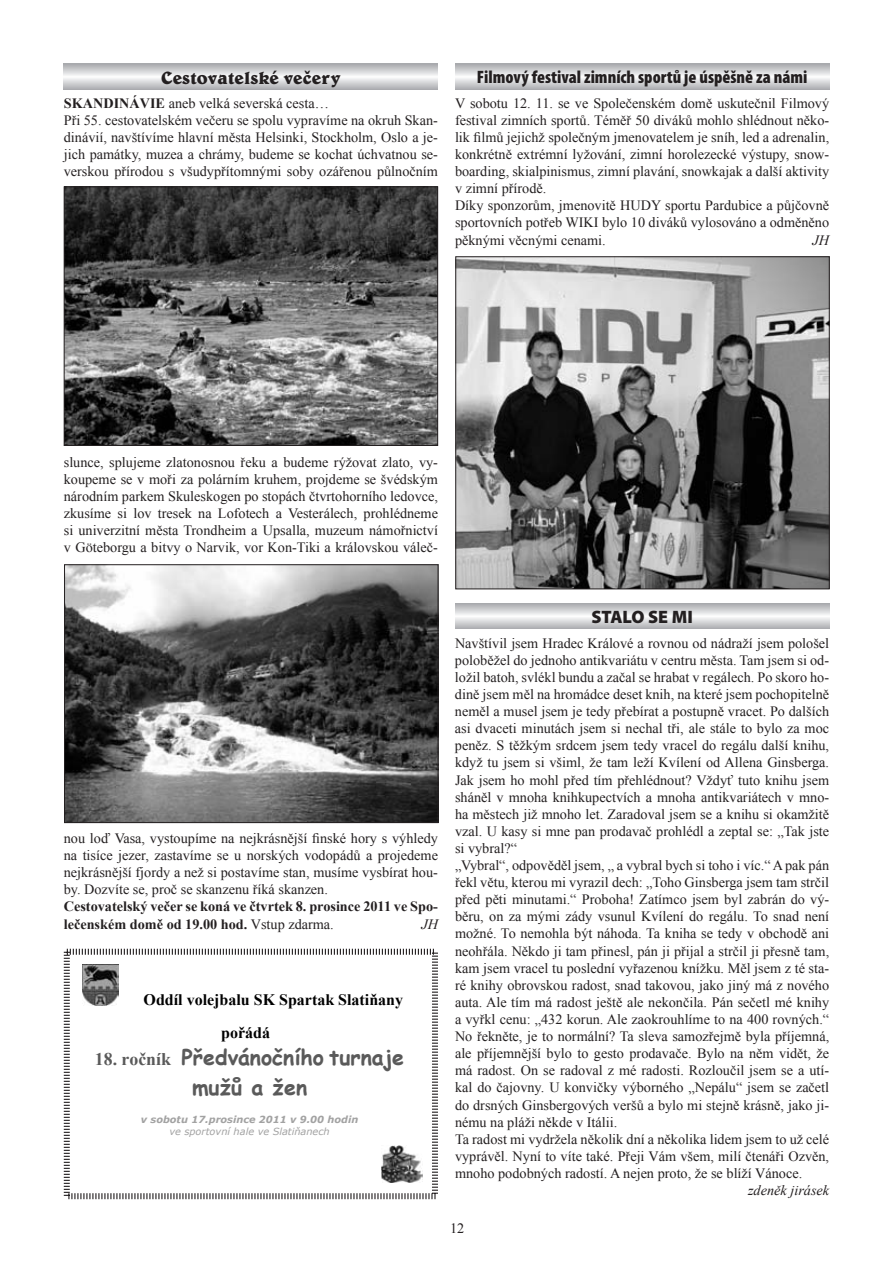
<style>
.page{position:relative;width:893px;height:1263px;background:#fff}
.page>*{position:absolute;margin:0;border:0;box-sizing:border-box;transform-origin:0 0}
.t1{font:700 21.3px/29.7px "Comic Sans MS";color:#5a5a5a;text-align:center}
.t2{font:900 condensed 18px "Myriad Pro";color:#231f20}
.t3{font:700 18px "Belwe AT";color:#231f20}
.t4{font:900 18px "Myriad Pro";color:#231f20}
.t5{font:700 16.05px/32.7px "Times New Roman";color:#000}
.t6{font:14.25px/17.1px "Times New Roman";color:#231f20}
.t7{font:700 14.25px/17.1px "Times New Roman";color:#231f20}
.t8{font:italic 14.25px "Times New Roman";color:#231f20}
.t9{font:italic 700 9.75px "Verdana";color:#a2a2a2}
.t10{font:italic 9.75px "Verdana";color:#a2a2a2}
.s1{font-weight:700}
.s2{font-weight:400}
.s3{font-family:"Times New Roman";font-size:17.85px}
</style>
<div class="page">
<img style="left:66px;top:566px;width:370px;height:255px">
<div style="left:64px;top:564px;width:374px;height:259px;border:1px solid #231f20"></div>
<img style="left:457px;top:258px;width:371px;height:329px">
<div style="left:455px;top:256px;width:375px;height:333px;border:1px solid #231f20"></div>
<img style="left:66px;top:188px;width:370px;height:256px">
<div style="left:64px;top:186px;width:374px;height:260px;border:1px solid #231f20"></div>
<svg style="left:64px;top:64px;width:374px;height:25px"></svg>
<svg style="left:455px;top:64px;width:374px;height:25px"></svg>
<svg style="left:455px;top:603px;width:374px;height:26px"></svg>
<svg style="left:63px;top:948px;width:375px;height:252px"></svg>
<p class="t3" style="left:161px;top:66px;width:181px">Cestovatelské večery</p>
<p class="t2" style="left:477px;top:66px;width:332px">Filmový festival zimních sportů je úspěšně za námi</p>
<p class="t6" style="left:64px;top:94px;width:376px"><span class="s1">SKANDINÁVIE</span> aneb velká severská cesta…<br>Při 55. cestovatelském večeru se spolu vypravíme na okruh Skan&shy;dinávií, navštívíme hlavní města Helsinki, Stockholm, Oslo a je&shy;jich památky, muzea a chrámy, budeme se kochat úchvatnou se&shy;verskou přírodou s všudypřítomnými soby ozářenou půlnočním</p>
<p class="t6" style="left:455px;top:94px;width:376px">V sobotu 12. 11. se ve Společenském domě uskutečnil Filmový festival zimních sportů. Téměř 50 diváků mohlo shlédnout něko&shy;lik filmů jejichž společným jmenovatelem je sníh, led a adrenalin, konkrétně extrémní lyžování, zimní horolezecké výstupy, snow&shy;boarding, skialpinismus, zimní plavání, snowkajak a další aktivity v zimní přírodě.<br>Díky sponzorům, jmenovitě HUDY sportu Pardubice a půjčovně sportovních potřeb WIKI bylo 10 diváků vylosováno a odměněno pěknými věcnými cenami.</p>
<p class="t8" style="left:813px;top:230px;width:18px">JH</p>
<p class="t6" style="left:64px;top:453px;width:376px;text-align:justify">slunce, splujeme zlatonosnou řeku a budeme rýžovat zlato, vy&shy;koupeme se v moři za polárním kruhem, projdeme se švédským národním parkem Skuleskogen po stopách čtvrtohorního ledovce, zkusíme si lov tresek na Lofotech a Vesterálech, prohlédneme si univerzitní města Trondheim a Upsalla, muzeum námořnictví v Göteborgu a bitvy o Narvik, vor Kon-Tiki a královskou váleč-</p>
<p class="t6" style="left:64px;top:829px;width:376px;text-align:justify">nou loď Vasa, vystoupíme na nejkrásnější finské hory s výhledy na tisíce jezer, zastavíme se u norských vodopádů a projedeme nejkrásnější fjordy a než si postavíme stan, musíme vysbírat hou&shy;by. Dozvíte se, proč se skanzenu říká skanzen.</p>
<p class="t7" style="left:64px;top:898px;width:376px">Cestovatelský večer se koná ve čtvrtek 8. prosince 2011 ve Spo&shy;lečenském domě od 19.00 hod. <span class="s2">Vstup zdarma.</span></p>
<p class="t8" style="left:421px;top:914px;width:18px">JH</p>
<p class="t5" style="left:221px;top:983px;width:184px;text-indent:-78px">Oddíl volejbalu SK Spartak Slatiňany pořádá</p>
<h1 class="t1" style="left:95px;top:1041px;width:311px"><span class="s3">18. ročník</span> Předvánočního turnaje mužů a žen</h1>
<p class="t9" style="left:141px;top:1113px;width:219px">v sobotu 17.prosince 2011 v 9.00 hodin</p>
<p class="t10" style="left:169px;top:1125px;width:162px">ve sportovní hale ve Slatiňanech</p>
<p class="t4" style="left:591px;top:604px;width:103px">STALO SE MI</p>
<p class="t6" style="left:455px;top:634px;width:376px">Navštívil jsem Hradec Králové a rovnou od nádraží jsem pološel poloběžel do jednoho antikvariátu v centru města. Tam jsem si od&shy;ložil batoh, svlékl bundu a začal se hrabat v regálech. Po skoro ho&shy;dině jsem měl na hromádce deset knih, na které jsem pochopitelně neměl a musel jsem je tedy přebírat a postupně vracet. Po dalších asi dvaceti minutách jsem si nechal tři, ale stále to bylo za moc peněz. S těžkým srdcem jsem tedy vracel do regálu další knihu, když tu jsem si všiml, že tam leží Kvílení od Allena Ginsberga.<br>Jak jsem ho mohl před tím přehlédnout? Vždyť tuto knihu jsem sháněl v mnoha knihkupectvích a mnoha antikvariátech v mno&shy;ha městech již mnoho let. Zaradoval jsem se a knihu si okamžitě vzal. U kasy si mne pan prodavač prohlédl a zeptal se: „Tak jste si vybral?“<br>„Vybral“, odpověděl jsem, „ a vybral bych si toho i víc.“ A pak pán řekl větu, kterou mi vyrazil dech: „Toho Ginsberga jsem tam strčil před pěti minutami.“ Proboha! Zatímco jsem byl zabrán do vý&shy;běru, on za mými zády vsunul Kvílení do regálu. To snad není možné. To nemohla být náhoda. Ta kniha se tedy v obchodě ani neohřála. Někdo ji tam přinesl, pán ji přijal a strčil ji přesně tam, kam jsem vracel tu poslední vyřazenou knížku. Měl jsem z té sta&shy;ré knihy obrovskou radost, snad takovou, jako jiný má z nového auta. Ale tím má radost ještě ale nekončila. Pán sečetl mé knihy a vyřkl cenu: „432 korun. Ale zaokrouhlíme to na 400 rovných.“ No řekněte, je to normální? Ta sleva samozřejmě byla příjemná, ale příjemnější bylo to gesto prodavače. Bylo na něm vidět, že má radost. On se radoval z mé radosti. Rozloučil jsem se a utí&shy;kal do čajovny. U konvičky výborného „Nepálu“ jsem se začetl do drsných Ginsbergových veršů a bylo mi stejně krásně, jako ji&shy;nému na pláži někde v Itálii.<br>Ta radost mi vydržela několik dní a několika lidem jsem to už celé vyprávěl. Nyní to víte také. Přeji Vám všem, milí čtenáři Ozvěn, mnoho podobných radostí. A nejen proto, že se blíží Vánoce.</p>
<p class="t8" style="left:748px;top:1180px;width:83px">zdeněk jirásek</p>
<p class="t6" style="left:450px;top:1220px;width:16px">12</p>
</div>
